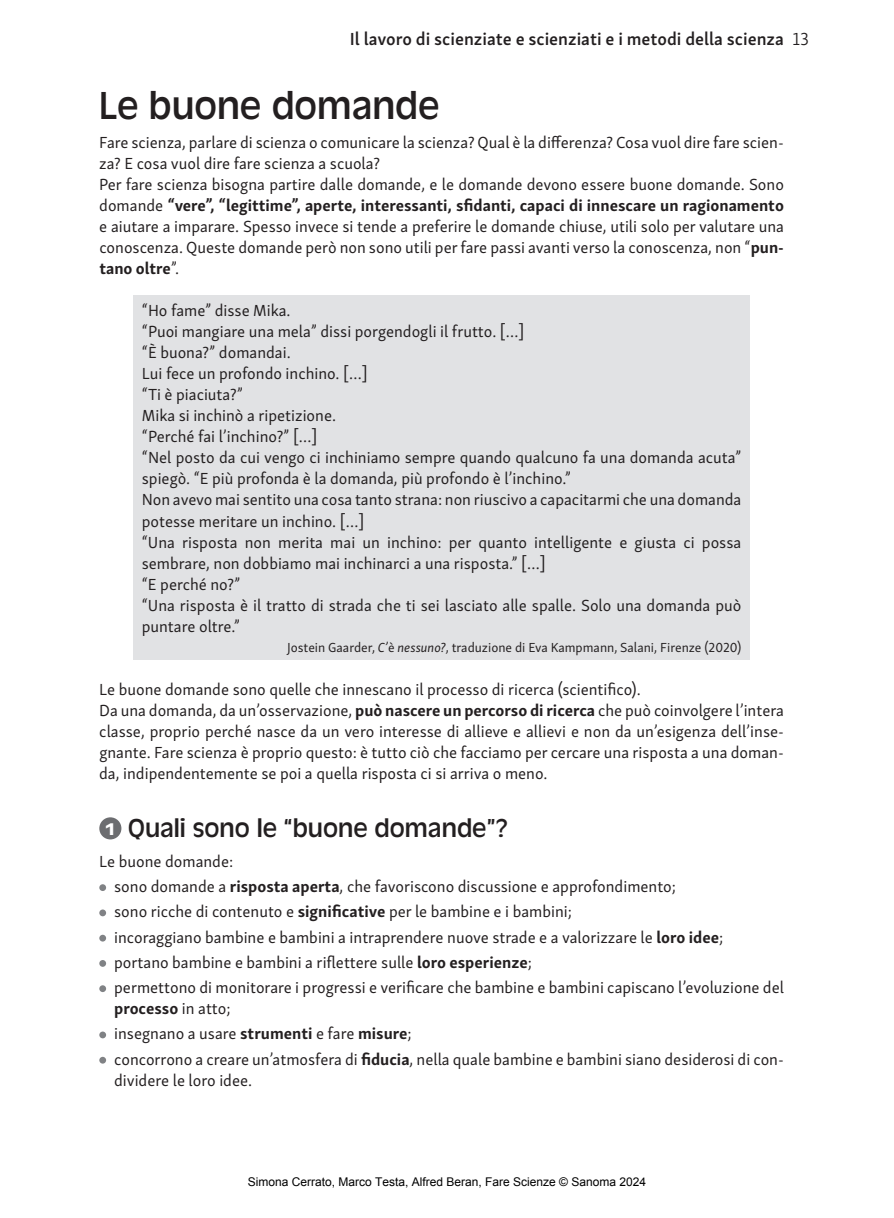
<style>
.page{position:relative;width:894px;height:1218px;background:#fff}
.page>*{position:absolute;margin:0;border:0;box-sizing:border-box;transform-origin:0 0}
.t1{font:40.5px "Antique Oli";color:#231f20}
.t2{font:27px "Antique Oli";color:#231f20}
.t3{font:600 18px "Skolar Sans PE";color:#231f20}
.t4{font:16.5px/21px "Skolar Sans PE";color:#231f20}
.t5{font:13.5px "Skolar Sans PE";color:#231f20}
.t6{font:12px "Arial";color:#000}
.s1{font-weight:300}
.s2{font-weight:700}
.s3{font-style:italic}
.s4{font-weight:700;font-size:17.55px;color:#fff}
</style>
<div class="page">
<div style="left:133px;top:295px;width:617px;height:30px;background:#e1e2e4"></div>
<div style="left:133px;top:316px;width:617px;height:30px;background:#e1e2e4"></div>
<div style="left:133px;top:337px;width:617px;height:30px;background:#e1e2e4"></div>
<div style="left:133px;top:358px;width:617px;height:30px;background:#e1e2e4"></div>
<div style="left:133px;top:379px;width:617px;height:30px;background:#e1e2e4"></div>
<div style="left:133px;top:400px;width:617px;height:30px;background:#e1e2e4"></div>
<div style="left:133px;top:421px;width:617px;height:30px;background:#e1e2e4"></div>
<div style="left:133px;top:442px;width:617px;height:51px;background:#e1e2e4"></div>
<div style="left:133px;top:484px;width:617px;height:51px;background:#e1e2e4"></div>
<div style="left:133px;top:526px;width:617px;height:51px;background:#e1e2e4"></div>
<div style="left:133px;top:568px;width:617px;height:30px;background:#e1e2e4"></div>
<div style="left:133px;top:589px;width:617px;height:51px;background:#e1e2e4"></div>
<div style="left:133px;top:634px;width:617px;height:26px;background:#e1e2e4"></div>
<div style="left:99px;top:817px;width:22px;height:22px;background:#6c6d70;border-radius:50%"></div>
<div style="left:99px;top:884px;width:7px;height:7px;background:#808285;border-radius:50%"></div>
<div style="left:99px;top:909px;width:7px;height:7px;background:#808285;border-radius:50%"></div>
<div style="left:99px;top:934px;width:7px;height:7px;background:#808285;border-radius:50%"></div>
<div style="left:99px;top:960px;width:7px;height:6px;background:#808285;border-radius:50%"></div>
<div style="left:99px;top:985px;width:7px;height:7px;background:#808285;border-radius:50%"></div>
<div style="left:99px;top:1031px;width:7px;height:7px;background:#808285;border-radius:50%"></div>
<div style="left:99px;top:1056px;width:7px;height:7px;background:#808285;border-radius:50%"></div>
<p class="t3" style="left:350px;top:24px;width:461px">Il lavoro di scienziate e scienziati e i metodi della scienza <span class="s1">13</span></p>
<h1 class="t1" style="left:99px;top:83px;width:342px">Le buone domande</h1>
<p class="t4" style="left:99px;top:131px;width:686px">Fare scienza, parlare di scienza o comunicare la scienza? Qual è la differenza? Cosa vuol dire fare scien&shy;za? E cosa vuol dire fare scienza a scuola?<br>Per fare scienza bisogna partire dalle domande, e le domande devono essere buone domande. Sono domande <span class="s2">“vere”, “legittime”, aperte, interessanti, sfidanti, capaci di innescare un ragionamento </span>e aiutare a imparare. Spesso invece si tende a preferire le domande chiuse, utili solo per valutare una conoscenza. Queste domande però non sono utili per fare passi avanti verso la conoscenza, non “<span class="s2">pun&shy;tano oltre</span>”.</p>
<p class="t4" style="left:142px;top:299px;width:601px">“Ho fame” disse Mika.<br>“Puoi mangiare una mela” dissi porgendogli il frutto. […]<br>“È buona?” domandai.<br>Lui fece un profondo inchino. […]<br>“Ti è piaciuta?”<br>Mika si inchinò a ripetizione.<br>“Perché fai l’inchino?” […]<br>“Nel posto da cui vengo ci inchiniamo sempre quando qualcuno fa una domanda acuta” spiegò. “E più profonda è la domanda, più profondo è l’inchino.”<br>Non avevo mai sentito una cosa tanto strana: non riuscivo a capacitarmi che una domanda potesse meritare un inchino. […]<br>“Una risposta non merita mai un inchino: per quanto intelligente e giusta ci possa sembrare, non dobbiamo mai inchinarci a una risposta.” […]<br>“E perché no?”<br>“Una risposta è il tratto di strada che ti sei lasciato alle spalle. Solo una domanda può puntare oltre.”</p>
<p class="t5" style="left:287px;top:637px;width:456px">Jostein Gaarder, <span class="s3">C’</span>è <span class="s3">nessuno?</span>, traduzione di Eva Kampmann, Salani, Firenze (2020)</p>
<p class="t4" style="left:99px;top:677px;width:686px">Le buone domande sono quelle che innescano il processo di ricerca (scientifico).<br>Da una domanda, da un’osservazione, <span class="s2">può nascere un percorso di ricerca</span> che può coinvolgere l’intera classe, proprio perché nasce da un vero interesse di allieve e allievi e non da un’esigenza dell’inse&shy;gnante. Fare scienza è proprio questo: è tutto ciò che facciamo per cercare una risposta a una doman&shy;da, indipendentemente se poi a quella risposta ci si arriva o meno.</p>
<h2 class="t2" style="left:105px;top:813px;width:405px"><span class="s4">1</span> Quali sono le “buone domande”?</h2>
<p class="t4" style="left:114px;top:847px;width:671px;line-height:25.2px;text-indent:-15px">Le buone domande:<br>sono domande a <span class="s2">risposta aperta</span>, che favoriscono discussione e approfondimento;<br>sono ricche di contenuto e <span class="s2">significative</span> per le bambine e i bambini;<br>incoraggiano bambine e bambini a intraprendere nuove strade e a valorizzare le <span class="s2">loro idee</span>;<br>portano bambine e bambini a riflettere sulle <span class="s2">loro esperienze</span>;<br>permettono di monitorare i progressi e verificare che bambine e bambini capiscano l’evoluzione del</p>
<p class="t4" style="left:114px;top:994px;width:671px;line-height:25.2px"><span class="s2">processo</span> in atto;<br>insegnano a usare <span class="s2">strumenti</span> e fare <span class="s2">misure</span>;<br>concorrono a creare un’atmosfera di <span class="s2">fiducia</span>, nella quale bambine e bambini siano desiderosi di con-</p>
<p class="t4" style="left:114px;top:1068px;width:140px">dividere le loro idee.</p>
<p class="t6" style="left:248px;top:1174px;width:400px">Simona Cerrato, Marco Testa, Alfred Beran, Fare Scienze © Sanoma 2024</p>
</div>
